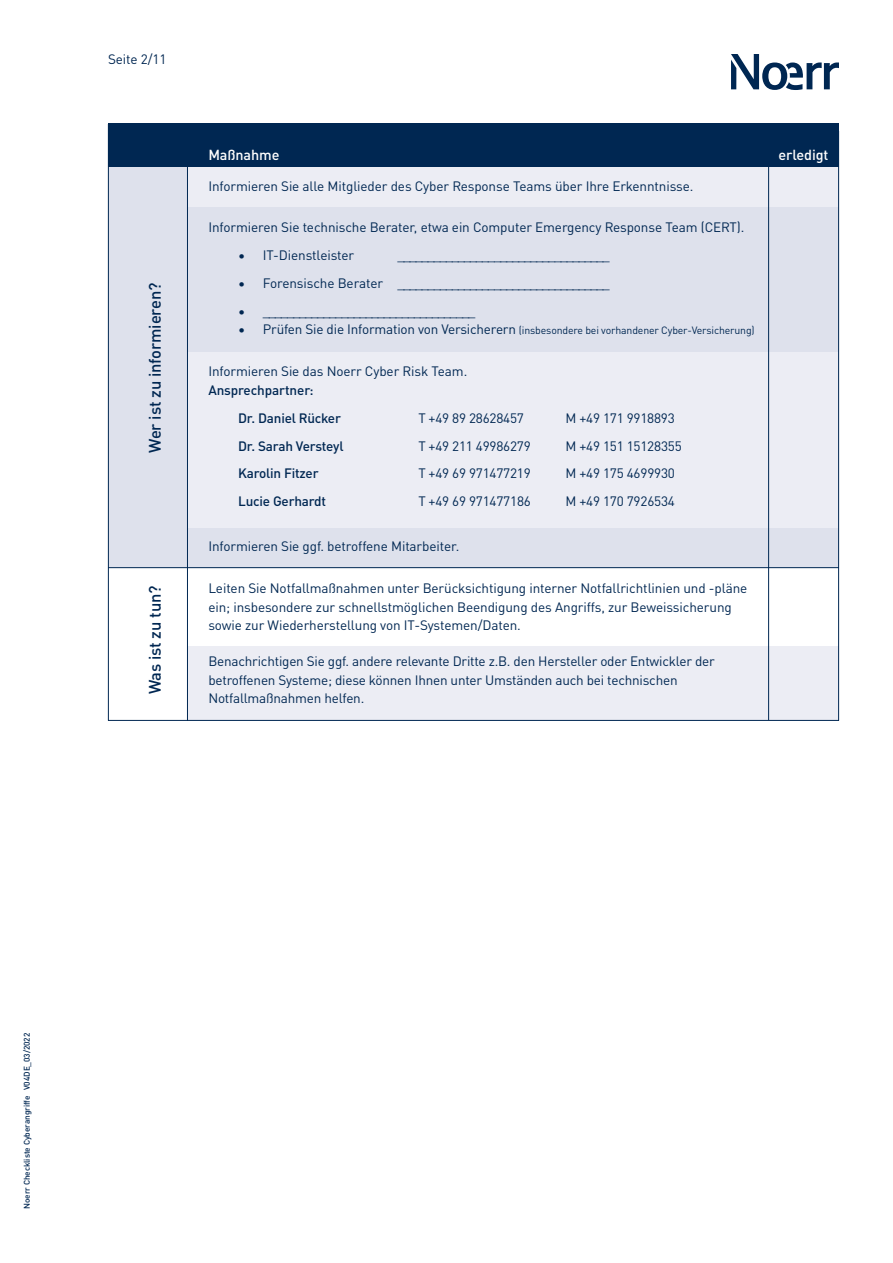
<style>
.page{position:relative;width:893px;height:1263px;background:#fff}
.page>*{position:absolute;margin:0;border:0;box-sizing:border-box;transform-origin:0 0}
.t1{font:500 16.5px "DIN Pro";letter-spacing:-.01em;color:#002752}
.t2{font:500 14.4px "DIN Pro";letter-spacing:-.01em;color:#fff}
.t3{font:13.5px/18.6px "DIN Pro";letter-spacing:-.01em;color:#002752}
.t4{font:500 13.5px/27.9px "DIN Pro";letter-spacing:-.015em;color:#002752}
.t5{font:10.5px "DIN Pro";letter-spacing:-.015em;color:#002752}
.t6{font:500 8.25px "DIN Pro";letter-spacing:-.01em;color:#002752}
.s1{font-size:13.5px}
</style>
<div class="page">
<div style="left:108px;top:123px;width:731px;height:44px;background:#002752"></div>
<div style="left:108px;top:167px;width:731px;height:401px;background:#dee1ec"></div>
<div style="left:187px;top:167px;width:652px;height:40px;background:#ecedf4"></div>
<div style="left:187px;top:352px;width:652px;height:176px;background:#ecedf4"></div>
<div style="left:188px;top:646px;width:650px;height:75px;background:#ecedf4"></div>
<hr style="left:187px;top:158px;width:1px;height:563px;background:#002752">
<hr style="left:108px;top:124px;width:1px;height:597px;background:#002752">
<hr style="left:108px;top:720px;width:731px;height:1px;background:#002752">
<hr style="left:108px;top:567px;width:731px;height:1px;background:#002752">
<hr style="left:768px;top:131px;width:1px;height:589px;background:#002752">
<hr style="left:838px;top:131px;width:1px;height:590px;background:#002752">
<svg style="left:731px;top:54px;width:108px;height:36px"></svg>
<p class="t3" style="left:108px;top:49px;width:60px">Seite 2/11</p>
<p class="t1" style="left:142px;top:453px;width:172px;rotate:-90deg">Wer ist zu informieren?</p>
<p class="t1" style="left:142px;top:694px;width:110px;rotate:-90deg">Was ist zu tun?</p>
<p class="t2" style="left:208px;top:143px;width:73px">Maßnahme</p>
<p class="t3" style="left:208px;top:176px;width:487px">Informieren Sie alle Mitglieder des Cyber Response Teams über Ihre Erkenntnisse.</p>
<p class="t3" style="left:208px;top:217px;width:537px">Informieren Sie technische Berater, etwa ein Computer Emergency Response Team (CERT).</p>
<p class="t3" style="left:238px;top:245px;width:118px">• IT-Dienstleister</p>
<p class="t3" style="left:397px;top:245px;width:214px">___________________________________</p>
<p class="t3" style="left:238px;top:273px;width:373px">• Forensische Berater ___________________________________</p>
<p class="t3" style="left:238px;top:301px;width:239px">• ___________________________________</p>
<p class="t5" style="left:238px;top:322px;width:518px"><span class="s1">• Prüfen Sie die Information von Versicherern</span> (insbesondere bei vorhandener Cyber-Versicherung)</p>
<p class="t3" style="left:208px;top:361px;width:260px">Informieren Sie das Noerr Cyber Risk Team.</p>
<p class="t4" style="left:238px;top:375px;width:104px;text-indent:-30px">Ansprechpartner:<br>Dr. Daniel Rücker</p>
<p class="t3" style="left:418px;top:408px;width:107px">T +49 89 28628457</p>
<p class="t3" style="left:565px;top:408px;width:111px">M +49 171 9918893</p>
<p class="t4" style="left:238px;top:431px;width:107px">Dr. Sarah Versteyl</p>
<p class="t3" style="left:418px;top:435px;width:114px">T +49 211 49986279</p>
<p class="t3" style="left:565px;top:435px;width:118px">M +49 151 15128355</p>
<p class="t4" style="left:238px;top:459px;width:82px">Karolin Fitzer</p>
<p class="t3" style="left:418px;top:463px;width:114px">T +49 69 971477219</p>
<p class="t3" style="left:565px;top:463px;width:111px">M +49 175 4699930</p>
<p class="t4" style="left:238px;top:487px;width:89px">Lucie Gerhardt</p>
<p class="t3" style="left:418px;top:491px;width:114px">T +49 69 971477186</p>
<p class="t3" style="left:565px;top:491px;width:111px">M +49 170 7926534</p>
<p class="t3" style="left:208px;top:536px;width:252px">Informieren Sie ggf. betroffene Mitarbeiter.</p>
<p class="t3" style="left:208px;top:578px;width:540px">Leiten Sie Notfallmaßnahmen unter Berücksichtigung interner Notfallrichtlinien und -pläne ein; insbesondere zur schnellstmöglichen Beendigung des Angriffs, zur Beweissicherung sowie zur Wiederherstellung von IT-Systemen/Daten.</p>
<p class="t3" style="left:208px;top:651px;width:508px">Benachrichtigen Sie ggf. andere relevante Dritte z.B. den Hersteller oder Entwickler der betroffenen Systeme; diese können Ihnen unter Umständen auch bei technischen<br>Notfallmaßnahmen helfen.</p>
<p class="t2" style="left:778px;top:143px;width:51px">erledigt</p>
<p class="t6" style="left:20px;top:1209px;width:178px;rotate:-90deg">Noerr Checkliste Cyberangriffe V04DE_03/2022</p>
</div>
